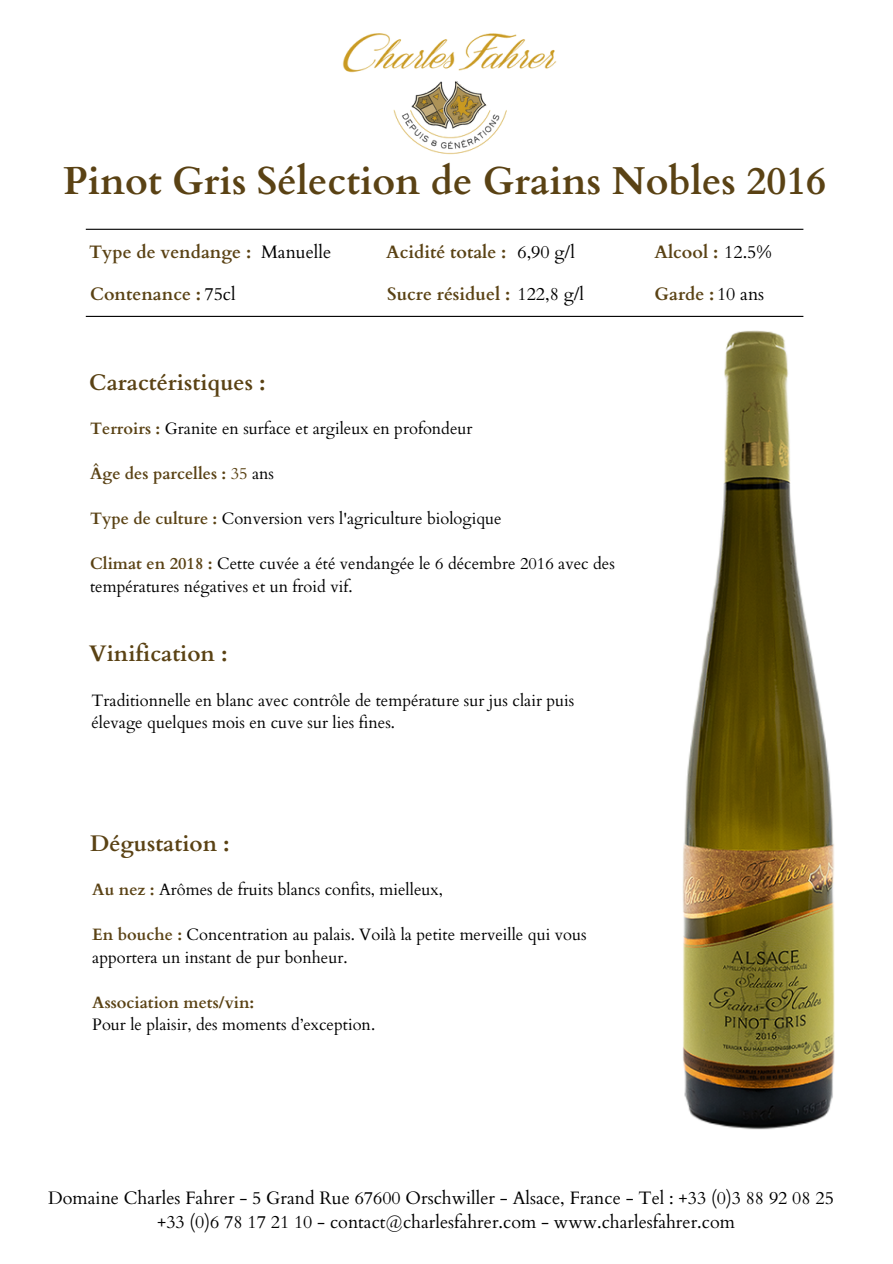
<style>
.page{position:relative;width:893px;height:1264px;background:#fff}
.page>*{position:absolute;margin:0;border:0;box-sizing:border-box;transform-origin:0 0}
.t1{font:700 39px "Cardo";color:#5a4214}
.t2{font:700 22.5px "Cardo";color:#5a4214}
.t3{font:18px/24.8px "Cardo";color:#000;text-align:center}
.t4{font:700 18px "Cardo";color:#5a4214}
.t5{font:16.5px/22.5px "Cardo";color:#000}
.t6{font:700 16.5px "Cardo";color:#5a4214}
.s1{font-weight:400;color:#000}
.s2{font-weight:700;color:#5a4214}
.s3{font-weight:400}
</style>
<div class="page">
<img style="left:333px;top:315px;width:502px;height:815px">
<hr style="left:86px;top:229px;width:717px;height:1px;background:#000">
<hr style="left:86px;top:316px;width:717px;height:1px;background:#000">
<img style="left:342px;top:33px;width:215px;height:122px">
<h1 class="t1" style="left:63px;top:156px;width:764px">Pinot Gris Sélection de Grains Nobles 2016</h1>
<p class="t4" style="left:89px;top:240px;width:164px">Type de vendange :</p>
<p class="t4" style="left:386px;top:240px;width:122px">Acidité totale :</p>
<p class="t4" style="left:654px;top:240px;width:119px">Alcool : <span class="s1">12.5%</span></p>
<p class="t4" style="left:387px;top:282px;width:198px">Sucre résiduel : <span class="s1">122,8 g/l</span></p>
<p class="t4" style="left:654px;top:282px;width:111px">Garde :<span class="s1">10 ans</span></p>
<p class="t3" style="left:261px;top:239px;width:72px">Manuelle</p>
<p class="t3" style="left:517px;top:239px;width:59px">6,90 g/l</p>
<p class="t4" style="left:90px;top:282px;width:147px">Contenance : <span class="s1">75cl</span></p>
<h2 class="t2" style="left:89px;top:367px;width:178px">Caractéristiques :</h2>
<p class="t5" style="left:90px;top:418px;width:384px"><span class="s2">Terroirs :</span> Granite en surface et argileux en profondeur</p>
<p class="t6" style="left:90px;top:463px;width:185px">Âge des parcelles : <span class="s3">35</span> <span class="s1">ans</span></p>
<p class="t5" style="left:90px;top:508px;width:413px"><span class="s2">Type de culture :</span> Conversion vers l'agriculture biologique</p>
<p class="t5" style="left:90px;top:553px;width:526px"><span class="s2">Climat en 2018 :</span> Cette cuvée a été vendangée le 6 décembre 2016 avec des températures négatives et un froid vif.</p>
<h2 class="t2" style="left:89px;top:638px;width:140px">Vinification :</h2>
<p class="t5" style="left:91px;top:689px;width:484px">Traditionnelle en blanc avec contrôle de température sur jus clair puis élevage quelques mois en cuve sur lies fines.</p>
<h2 class="t2" style="left:90px;top:828px;width:141px">Dégustation :</h2>
<p class="t5" style="left:92px;top:878px;width:352px"><span class="s2">Au nez :</span> Arômes de fruits blancs confits, mielleux,</p>
<p class="t5" style="left:92px;top:923px;width:496px"><span class="s2">En bouche :</span> Concentration au palais. Voilà la petite merveille qui vous apportera un instant de pur bonheur.</p>
<p class="t6" style="left:92px;top:991px;width:164px">Association mets/vin:</p>
<p class="t5" style="left:92px;top:1013px;width:284px">Pour le plaisir, des moments d’exception.</p>
<p class="t3" style="left:48px;top:1185px;width:787px">Domaine Charles Fahrer - 5 Grand Rue 67600 Orschwiller - Alsace, France - Tel : +33 (0)3 88 92 08 25 +33 (0)6 78 17 21 10 - contact@charlesfahrer.com - www.charlesfahrer.com</p>
</div>
